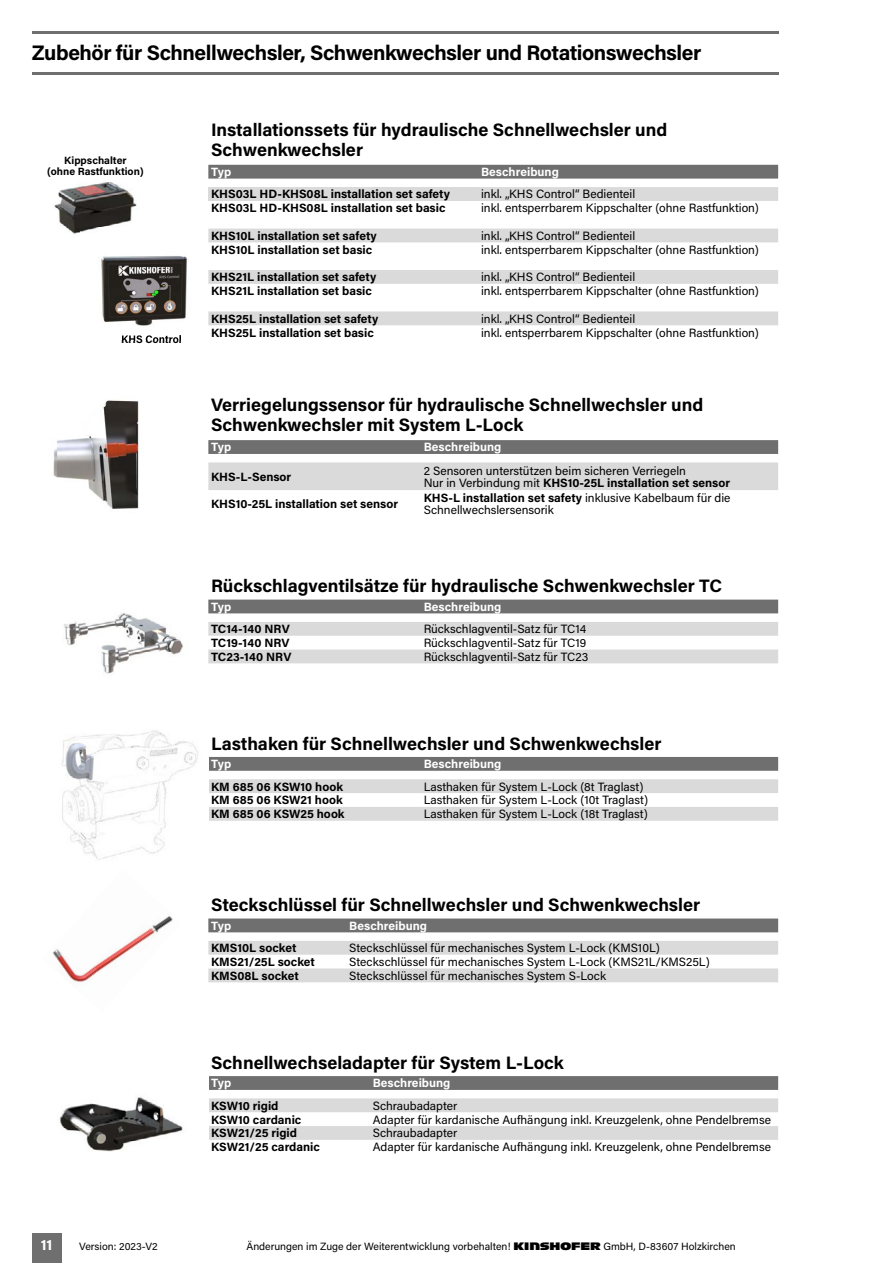
<style>
.page{position:relative;width:893px;height:1263px;background:#fff}
.page>*{position:absolute;margin:0;border:0;box-sizing:border-box;transform-origin:0 0}
.t1{font:700 21px "Acumin Pro";letter-spacing:-.02em;color:#000}
.t2{font:700 18px/19.5px "Acumin Pro";color:#000}
.t3{font:700 15px "Acumin Pro";color:#fff}
.t4{font:12px/12px "Acumin Pro";color:#000}
.t5{font:700 12px "Acumin Pro";color:#000}
.t6{font:700 12px "Acumin Pro";color:#fff}
.t7{font:10.5px "Acumin Pro";color:#000}
.t8{font:700 10.5px/10.5px "Acumin Pro";color:#000;text-align:center}
.s1{font-weight:700}
.s2{font-family:"Antique Olive Kinshofer"}
</style>
<div class="page">
<div style="left:32px;top:1233px;width:30px;height:30px;background:#706f6f"></div>
<svg style="left:208px;top:165px;width:570px;height:14px;background:#747373"></svg>
<svg style="left:208px;top:187px;width:570px;height:138px"></svg>
<hr style="left:32px;top:72px;width:746px;height:2px;background:#706f6f">
<hr style="left:32px;top:32px;width:746px;height:2px;background:#706f6f">
<div style="left:208px;top:600px;width:570px;height:13px;background:#706f6f"></div>
<svg style="left:208px;top:622px;width:570px;height:41px"></svg>
<svg style="left:209px;top:757px;width:569px;height:14px;background:#727171"></svg>
<svg style="left:209px;top:779px;width:569px;height:42px"></svg>
<svg style="left:208px;top:918px;width:570px;height:14px;background:#757474"></svg>
<svg style="left:208px;top:941px;width:570px;height:41px"></svg>
<img style="left:53px;top:400px;width:86px;height:109px">
<img style="left:54px;top:182px;width:83px;height:52px">
<img style="left:64px;top:613px;width:119px;height:61px">
<img style="left:61px;top:730px;width:137px;height:130px">
<svg style="left:209px;top:1076px;width:569px;height:14px;background:#717070"></svg>
<svg style="left:209px;top:1098px;width:569px;height:42px"></svg>
<img style="left:60px;top:1097px;width:123px;height:55px">
<img style="left:52px;top:916px;width:121px;height:68px">
<svg style="left:208px;top:440px;width:570px;height:14px;background:#717070"></svg>
<div style="left:208px;top:462px;width:570px;height:28px;background:#dadada"></div>
<img style="left:101px;top:256px;width:86px;height:70px">
<img style="left:81px;top:228px;width:103px;height:38px">
<img style="left:122px;top:335px;width:59px;height:5px">
<h1 class="t1" style="left:32px;top:38px;width:671px">Zubehör für Schnellwechsler, Schwenkwechsler und Rotationswechsler</h1>
<p class="t8" style="left:47px;top:155px;width:98px">Kippschalter<br>(ohne Rastfunktion)</p>
<p class="t8" style="left:121px;top:333px;width:62px">KHS Control</p>
<h2 class="t2" style="left:211px;top:119px;width:458px">Installationssets für hydraulische Schnellwechsler und<br>Schwenkwechsler</h2>
<p class="t6" style="left:211px;top:163px;width:22px">Typ</p>
<p class="t6" style="left:481px;top:163px;width:79px">Beschreibung</p>
<p class="t5" style="left:211px;top:186px;width:240px">KHS03L HD-KHS08L installation set safety</p>
<p class="t4" style="left:481px;top:188px;width:156px">inkl. „KHS Control“ Bedienteil</p>
<p class="t5" style="left:211px;top:200px;width:236px">KHS03L HD-KHS08L installation set basic</p>
<p class="t4" style="left:481px;top:202px;width:279px">inkl. entsperrbarem Kippschalter (ohne Rastfunktion)</p>
<p class="t5" style="left:211px;top:227px;width:167px">KHS10L installation set safety</p>
<p class="t4" style="left:481px;top:229px;width:156px">inkl. „KHS Control“ Bedienteil</p>
<p class="t5" style="left:211px;top:241px;width:163px">KHS10L installation set basic</p>
<p class="t4" style="left:481px;top:243px;width:279px">inkl. entsperrbarem Kippschalter (ohne Rastfunktion)</p>
<p class="t5" style="left:211px;top:269px;width:167px">KHS21L installation set safety</p>
<p class="t4" style="left:481px;top:271px;width:156px">inkl. „KHS Control“ Bedienteil</p>
<p class="t5" style="left:211px;top:283px;width:162px">KHS21L installation set basic</p>
<p class="t4" style="left:481px;top:284px;width:279px">inkl. entsperrbarem Kippschalter (ohne Rastfunktion)</p>
<p class="t5" style="left:211px;top:310px;width:169px">KHS25L installation set safety</p>
<p class="t4" style="left:481px;top:312px;width:156px">inkl. „KHS Control“ Bedienteil</p>
<p class="t5" style="left:211px;top:324px;width:164px">KHS25L installation set basic</p>
<p class="t4" style="left:481px;top:326px;width:279px">inkl. entsperrbarem Kippschalter (ohne Rastfunktion)</p>
<h2 class="t2" style="left:211px;top:395px;width:494px">Verriegelungssensor für hydraulische Schnellwechsler und<br>Schwenkwechsler mit System L-Lock</h2>
<p class="t6" style="left:211px;top:439px;width:22px">Typ</p>
<p class="t6" style="left:424px;top:439px;width:79px">Beschreibung</p>
<p class="t5" style="left:211px;top:468px;width:82px">KHS-L-Sensor</p>
<p class="t4" style="left:424px;top:464px;width:308px">2 Sensoren unterstützen beim sicheren Verriegeln<br>Nur in Verbindung mit <span class="s1">KHS10-25L installation set sensor</span></p>
<p class="t5" style="left:211px;top:496px;width:189px">KHS10-25L installation set sensor</p>
<p class="t4" style="left:424px;top:492px;width:308px"><span class="s1">KHS-L installation set safety</span> inklusive Kabelbaum für die<br>Schnellwechslersensorik</p>
<h2 class="t2" style="left:211px;top:575px;width:513px">Rückschlagventilsätze für hydraulische Schwenkwechsler TC</h2>
<p class="t6" style="left:211px;top:598px;width:22px">Typ</p>
<p class="t6" style="left:424px;top:598px;width:79px">Beschreibung</p>
<p class="t5" style="left:211px;top:621px;width:80px">TC14-140 NRV</p>
<p class="t4" style="left:424px;top:622px;width:164px">Rückschlagventil-Satz für TC14</p>
<p class="t5" style="left:211px;top:634px;width:80px">TC19-140 NRV</p>
<p class="t4" style="left:424px;top:636px;width:164px">Rückschlagventil-Satz für TC19</p>
<p class="t5" style="left:211px;top:648px;width:82px">TC23-140 NRV</p>
<p class="t4" style="left:424px;top:650px;width:166px">Rückschlagventil-Satz für TC23</p>
<h2 class="t2" style="left:211px;top:733px;width:452px">Lasthaken für Schnellwechsler und Schwenkwechsler</h2>
<p class="t6" style="left:211px;top:756px;width:22px">Typ</p>
<p class="t6" style="left:424px;top:756px;width:79px">Beschreibung</p>
<p class="t5" style="left:211px;top:778px;width:133px">KM 685 06 KSW10 hook</p>
<p class="t4" style="left:424px;top:780px;width:221px">Lasthaken für System L-Lock (8t Traglast)</p>
<p class="t5" style="left:211px;top:792px;width:133px">KM 685 06 KSW21 hook</p>
<p class="t4" style="left:424px;top:794px;width:226px">Lasthaken für System L-Lock (10t Traglast)</p>
<p class="t5" style="left:211px;top:806px;width:135px">KM 685 06 KSW25 hook</p>
<p class="t4" style="left:424px;top:807px;width:226px">Lasthaken für System L-Lock (18t Traglast)</p>
<h2 class="t2" style="left:211px;top:894px;width:491px">Steckschlüssel für Schnellwechsler und Schwenkwechsler</h2>
<p class="t6" style="left:211px;top:917px;width:22px">Typ</p>
<p class="t6" style="left:349px;top:917px;width:79px">Beschreibung</p>
<p class="t5" style="left:211px;top:939px;width:87px">KMS10L socket</p>
<p class="t4" style="left:349px;top:941px;width:312px">Steckschlüssel für mechanisches System L-Lock (KMS10L)</p>
<p class="t5" style="left:211px;top:953px;width:105px">KMS21/25L socket</p>
<p class="t4" style="left:349px;top:955px;width:362px">Steckschlüssel für mechanisches System L-Lock (KMS21L/KMS25L)</p>
<p class="t5" style="left:211px;top:967px;width:89px">KMS08L socket</p>
<p class="t4" style="left:349px;top:969px;width:258px">Steckschlüssel für mechanisches System S-Lock</p>
<h2 class="t2" style="left:211px;top:1052px;width:354px">Schnellwechseladapter für System L-Lock</h2>
<p class="t6" style="left:211px;top:1075px;width:22px">Typ</p>
<p class="t6" style="left:373px;top:1075px;width:79px">Beschreibung</p>
<p class="t5" style="left:211px;top:1097px;width:69px">KSW10 rigid</p>
<p class="t4" style="left:373px;top:1099px;width:86px">Schraubadapter</p>
<p class="t5" style="left:211px;top:1111px;width:92px">KSW10 cardanic</p>
<p class="t4" style="left:373px;top:1113px;width:400px">Adapter für kardanische Aufhängung inkl. Kreuzgelenk, ohne Pendelbremse</p>
<p class="t5" style="left:211px;top:1125px;width:87px">KSW21/25 rigid</p>
<p class="t4" style="left:373px;top:1127px;width:86px">Schraubadapter</p>
<p class="t5" style="left:211px;top:1138px;width:110px">KSW21/25 cardanic</p>
<p class="t4" style="left:373px;top:1140px;width:400px">Adapter für kardanische Aufhängung inkl. Kreuzgelenk, ohne Pendelbremse</p>
<p class="t3" style="left:41px;top:1234px;width:13px">11</p>
<p class="t7" style="left:79px;top:1239px;width:80px">Version: 2023-V2</p>
<p class="t7" style="left:246px;top:1239px;width:491px">Änderungen im Zuge der Weiterentwicklung vorbehalten! <span class="s2">KINSHOFER</span> GmbH, D-83607 Holzkirchen</p>
</div>
